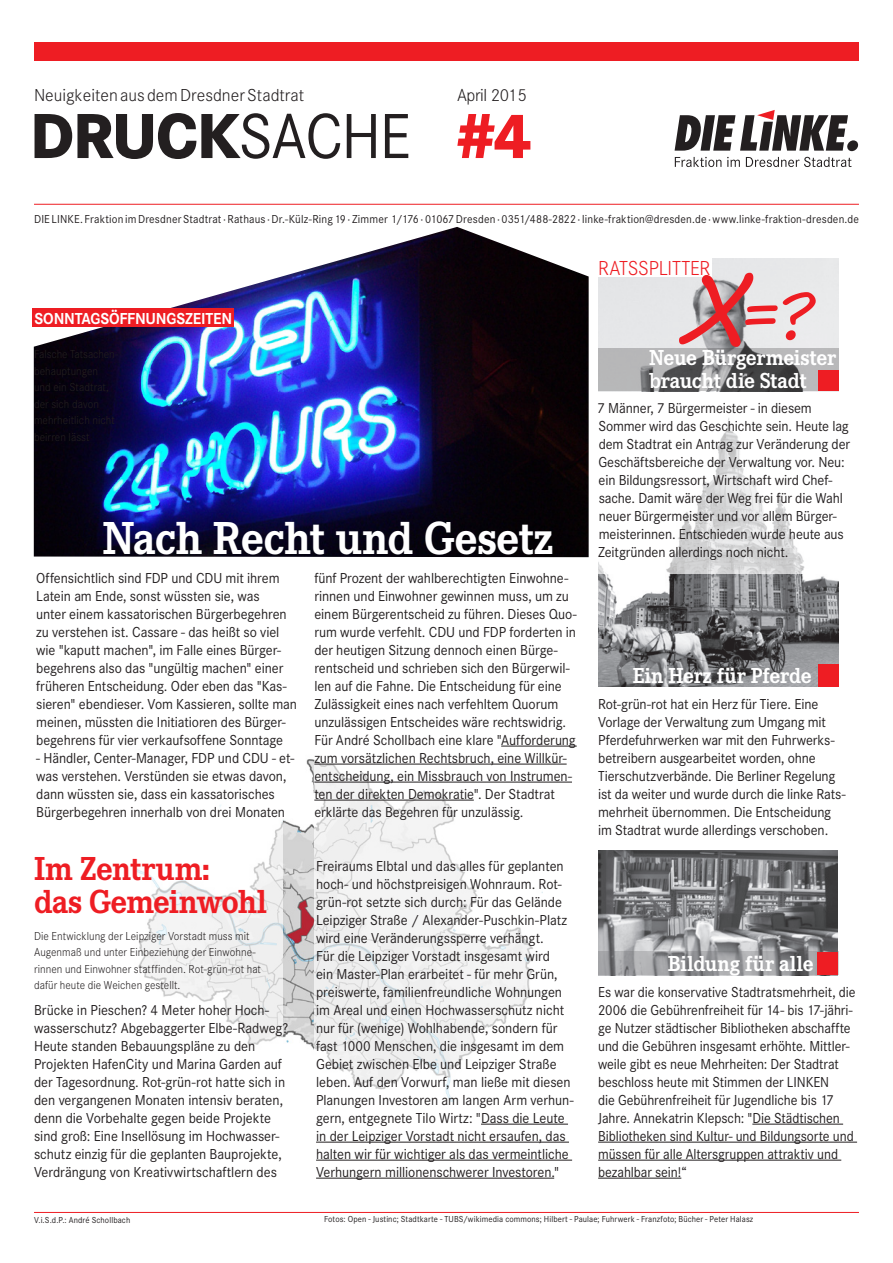
<style>
.page{position:relative;width:893px;height:1263px;background:#fff}
.page>*{position:absolute;margin:0;border:0;box-sizing:border-box;transform-origin:0 0}
.Rubrik{font:67.5px "MV Boli";color:#ee1d23}
.t1{font:800 66px "Corporate S";letter-spacing:-.025em;color:#231f20;scale:.95 1}
.Überschrift_33pt{font:700 48px "Corporate E";letter-spacing:-.015em;color:#fff;scale:.95 1}
.Überschrift_33pt-2{font:700 34.5px "Corporate E";letter-spacing:-.015em;color:#ee1d23;scale:.95 1}
.Überschrift_15pt{font:700 22.5px/22.5px "Corporate E";letter-spacing:-.015em;color:#fff;scale:.95 1}
.Überschrift_22pt{font:300 21px "Corporate S";letter-spacing:-.015em;color:#ee1d23;scale:.95 1}
.t2{font:300 18px "Corporate S";color:#231f20}
.t3{font:300 18px "Corporate S";letter-spacing:-.025em;color:#231f20}
.Rubrik-2{font:700 16.5px "Corporate S";letter-spacing:-.015em;color:#fff;scale:.95 1}
.Fließtext{font:15px/18px "Corporate S";letter-spacing:-.005em;color:#231f20;scale:.95 1}
.Fließtext-2{font:15px/18px "Corporate S";letter-spacing:-.005em;color:#231f20;scale:.93 1}
.Antext{font:300 12px/16.5px "Corporate S";letter-spacing:.005em;color:#231f20;scale:.95 1}
.t4{font:12px "Corporate S";letter-spacing:.01em;color:#231f20;scale:.95 1}
.Rubrik-3{font:9px "Corporate S";letter-spacing:.01em;color:#231f20;scale:.95 1}
.s1{font-weight:400}
.s2{color:#ee1d23}
.s3{font-size:97.5px}
</style>
<div class="page">
<div style="left:34px;top:43px;width:825px;height:18px;background:#ee1d23"></div>
<svg style="left:675px;top:110px;width:183px;height:41px"></svg>
<svg style="left:675px;top:157px;width:46px;height:10px"></svg>
<svg style="left:727px;top:157px;width:13px;height:10px"></svg>
<svg style="left:746px;top:157px;width:105px;height:10px"></svg>
<hr style="left:34px;top:1212px;width:825px;height:1px;background:#ee1d23">
<hr style="left:34px;top:204px;width:825px;height:1px;background:#ee1d23">
<img style="left:34px;top:227px;width:555px;height:330px">
<img style="left:286px;top:759px;width:256px;height:342px">
<img style="left:598px;top:851px;width:240px;height:101px">
<img style="left:598px;top:587px;width:240px;height:99px">
<img style="left:598px;top:259px;width:241px;height:133px">
<svg style="left:598px;top:952px;width:219px;height:23px;background:#939496"></svg>
<div style="left:598px;top:248px;width:114px;height:29px;background:#fff"></div>
<hr style="left:752px;top:1124px;width:91px;height:1px;background:#231f20">
<hr style="left:598px;top:1142px;width:259px;height:1px;background:#231f20">
<hr style="left:598px;top:1160px;width:243px;height:1px;background:#231f20">
<hr style="left:598px;top:1178px;width:83px;height:1px;background:#231f20">
<svg style="left:599px;top:349px;width:240px;height:42px;background:#878788"></svg>
<div style="left:818px;top:371px;width:20px;height:20px;background:#ee1d23"></div>
<div style="left:817px;top:952px;width:21px;height:23px;background:#ee1d23"></div>
<div style="left:33px;top:309px;width:201px;height:18px;background:#ee1d23"></div>
<div style="left:818px;top:664px;width:20px;height:23px;background:#ee1d23"></div>
<img style="left:598px;top:418px;width:240px;height:169px">
<hr style="left:481px;top:1124px;width:87px;height:1px;background:#231f20">
<hr style="left:316px;top:1142px;width:253px;height:1px;background:#231f20">
<hr style="left:316px;top:1160px;width:256px;height:1px;background:#231f20">
<hr style="left:316px;top:1178px;width:238px;height:1px;background:#231f20">
<img style="left:134px;top:805px;width:152px;height:240px">
<hr style="left:501px;top:746px;width:76px;height:1px;background:#231f20">
<hr style="left:314px;top:764px;width:253px;height:1px;background:#231f20">
<hr style="left:314px;top:782px;width:258px;height:1px;background:#231f20">
<hr style="left:314px;top:800px;width:160px;height:1px;background:#231f20">
<p class="t2" style="left:34px;top:85px;width:272px">Neuigkeiten aus demDresdnerStadtrat</p>
<p class="t3" style="left:457px;top:85px;width:71px">April 2015</p>
<h2 class="t1" style="left:30px;top:97px;width:530px">DRUCK<span class="s1">SACHE</span> <span class="s2">#4</span></h2>
<p class="t4" style="left:34px;top:212px;width:870px">DIE LINKE. Fraktion im Dresdner Stadtrat · Rathaus · Dr.-Külz-Ring19 · Zimmer 1/176 · 01067 Dresden · 0351/488-2822 · linke-fraktion@dresden.de · www.linke-fraktion-dresden.de</p>
<p class="Überschrift_22pt" style="left:598px;top:256px;width:120px">RATSSPLITTER</p>
<p class="Rubrik" style="left:678px;top:270px;width:132px"><span class="s3">X</span>=?</p>
<p class="Rubrik-2" style="left:35px;top:309px;width:209px">SONNTAGSÖFFNUNGSZEITEN</p>
<p class="Überschrift_33pt" style="left:102px;top:511px;width:476px">Nach Recht und Gesetz</p>
<p class="Fließtext" style="left:36px;top:569px;width:276px">Offensichtlich sind FDP und CDU mit ihrem Latein am Ende, sonst wüssten sie, was<br>unter einem kassatorischen Bürgerbegehren zu verstehen ist. Cassare - das heißt so viel wie "kaputt machen", im Falle eines Bürger&shy;begehrens also das "ungültig machen" einer früheren Entscheidung. Oder eben das "Kas&shy;sieren" ebendieser. Vom Kassieren, sollte man meinen, müssten die Initiatioren des Bürger&shy;begehrens für vier verkaufsoffene Sonntage</p>
<p class="Fließtext" style="left:36px;top:749px;width:273px">- Händler, Center-Manager, FDP und CDU - et&shy;was verstehen. Verstünden sie etwas davon, dann wüssten sie, dass ein kassatorisches Bürgerbegehren innerhalb von drei Monaten</p>
<p class="Überschrift_33pt-2" style="left:34px;top:849px;width:187px">Im Zentrum:</p>
<p class="Überschrift_33pt-2" style="left:34px;top:882px;width:247px">das Gemeinwohl</p>
<p class="Antext" style="left:34px;top:927px;width:240px">Die Entwicklung der Leipziger Vorstadt muss mit Augenmaß und unter Einbeziehung der Einwohne&shy;rinnen und Einwohner statffinden. Rot-grün-rot hat dafür heute die Weichen gestellt.</p>
<p class="Fließtext" style="left:34px;top:1001px;width:269px">Brücke in Pieschen? 4 Meter hoher Hoch&shy;wasserschutz? Abgebaggerter Elbe-Radweg?<br>Heute standen Bebauungspläne zu den Projekten HafenCity und Marina Garden auf der Tagesordnung. Rot-grün-rot hatte sich in den vergangenen Monaten intensiv beraten, denn die Vorbehalte gegen beide Projekte sind groß: Eine Insellösung im Hochwasser&shy;schutz einzig für die geplanten Bauprojekte, Verdrängung von Kreativwirtschaftlern des</p>
<p class="Fließtext" style="left:314px;top:569px;width:277px">fünf Prozent der wahlberechtigten Einwohne&shy;rinnen und Einwohner gewinnen muss, um zu einem Bürgerentscheid zu führen. Dieses Quo&shy;rum wurde verfehlt. CDU und FDP forderten in der heutigen Sitzung dennoch einen Bürge&shy;rentscheid und schrieben sich den Bürgerwil&shy;len auf die Fahne. Die Entscheidung für eine Zulässigkeit eines nach verfehltem Quorum unzulässigen Entscheides wäre rechtswidrig.<br>Für André Schollbach eine klare "Aufforderung zum vorsätzlichen Rechtsbruch, eine Willkür&shy;entscheidung, ein Missbrauch von Instrumen&shy;ten der direkten Demokratie". Der Stadtrat erklärte das Begehren für unzulässig.</p>
<p class="Fließtext" style="left:316px;top:857px;width:272px">Freiraums Elbtal und das alles für geplanten hoch- und höchstpreisigen Wohnraum. Rot&shy;grün-rot setzte sich durch: Für das Gelände Leipziger Straße / Alexander-Puschkin-Platz wird eine Veränderungssperre verhängt.<br>Für die Leipziger Vorstadt insgesamt wird<br>ein Master-Plan erarbeitet - für mehr Grün, preiswerte, familienfreundliche Wohnungen im Areal und einen Hochwasserschutz nicht nur für (wenige) Wohlhabende, sondern für fast 1000 Menschen, die insgesamt im dem Gebiet zwischen Elbe und Leipziger Straße leben. Auf den Vorwurf, man ließe mit diesen Planungen Investoren am langen Arm verhun&shy;gern, entgegnete Tilo Wirtz: "Dass die Leute in der Leipziger Vorstadt nicht ersaufen, das halten wir für wichtiger als das vermeintliche Verhungern millionenschwerer Investoren."</p>
<p class="Überschrift_15pt" style="left:649px;top:347px;width:198px">Neue Bürgermeister braucht die Stadt</p>
<p class="Fließtext" style="left:598px;top:399px;width:267px">7 Männer, 7 Bürgermeister - in diesem Sommer wird das Geschichte sein. Heute lag dem Stadtrat ein Antrag zur Veränderung der Geschäftsbereiche der Verwaltung vor. Neu: ein Bildungsressort, Wirtschaft wird Chef&shy;sache. Damit wäre der Weg frei für die Wahl neuer Bürgermeister und vor allem Bürger&shy;meisterinnen. Entschieden wurde heute aus Zeitgründen allerdings noch nicht.</p>
<p class="Überschrift_15pt" style="left:633px;top:665px;width:190px">Ein Herz für Pferde</p>
<p class="Fließtext" style="left:598px;top:695px;width:262px">Rot-grün-rot hat ein Herz für Tiere. Eine Vorlage der Verwaltung zum Umgang mit Pferdefuhrwerken war mit den Fuhrwerks&shy;betreibern ausgearbeitet worden, ohne Tierschutzverbände. Die Berliner Regelung ist da weiter und wurde durch die linke Rats&shy;mehrheit übernommen. Die Entscheidung im Stadtrat wurde allerdings verschoben.</p>
<p class="Überschrift_15pt" style="left:668px;top:953px;width:155px">Bildung für alle</p>
<p class="Fließtext-2" style="left:598px;top:983px;width:278px">Es war die konservative Stadtratsmehrheit, die 2006 die Gebührenfreiheit für 14- bis 17-jähri&shy;ge Nutzer städtischer Bibliotheken abschaffte und die Gebühren insgesamt erhöhte. Mittler&shy;weile gibt es neue Mehrheiten: Der Stadtrat beschloss heute mit Stimmen der LINKEN<br>die Gebührenfreiheit für Jugendliche bis 17<br>Jahre. Annekatrin Klepsch: "Die Städtischen Bibliotheken sind Kultur- und Bildungsorte und müssen für alle Altersgruppen attraktiv und bezahlbar sein!“</p>
<p class="Rubrik-3" style="left:34px;top:1214px;width:103px">V.i.S.d.P.: André Schollbach</p>
<p class="Rubrik-3" style="left:324px;top:1214px;width:453px">Fotos: Open - Justinc; Stadtkarte - TUBS/wikimedia commons; Hilbert - Paulae; Fuhrwerk - Franzfoto; Bücher - Peter Halasz</p>
</div>
